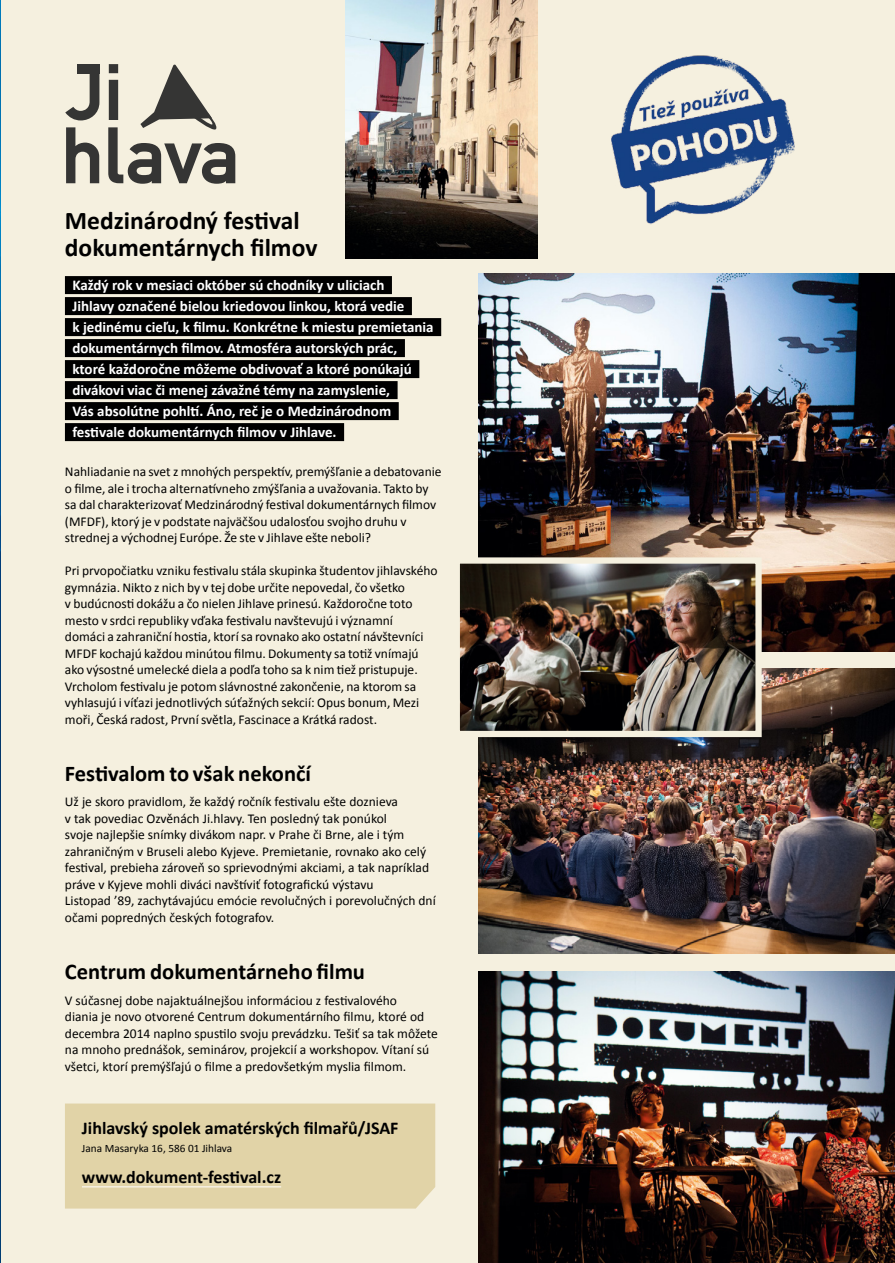
<style>
.page{position:relative;width:895px;height:1263px;background:#fff}
.page>*{position:absolute;margin:0;border:0;box-sizing:border-box;transform-origin:0 0}
.t1{font:700 25.5px/27px "Calibri";color:#000}
.t2{font:700 22.5px "Calibri";color:#000}
.t3{font:700 18px "Calibri";color:#000}
.t4{font:700 15px/21px "Calibri";color:#fff}
.t5{font:13.5px/16.5px "Calibri";color:#000}
.t6{font:11.25px "Calibri";color:#000}
</style>
<div class="page">
<img style="left:0;top:0;width:1px;height:1263px">
<div style="left:1px;top:0;width:893px;height:1263px;background:#f5f0df"></div>
<div style="left:65px;top:276px;width:327px;height:18px;background:#000"></div>
<div style="left:65px;top:297px;width:346px;height:18px;background:#000"></div>
<div style="left:65px;top:318px;width:376px;height:18px;background:#000"></div>
<div style="left:65px;top:339px;width:339px;height:18px;background:#000"></div>
<div style="left:65px;top:360px;width:354px;height:18px;background:#000"></div>
<div style="left:65px;top:381px;width:332px;height:18px;background:#000"></div>
<div style="left:65px;top:402px;width:333px;height:18px;background:#000"></div>
<div style="left:65px;top:423px;width:279px;height:18px;background:#000"></div>
<img style="left:478px;top:668px;width:416px;height:286px">
<img style="left:478px;top:274px;width:416px;height:378px">
<svg style="left:66px;top:127px;width:33px;height:56px"></svg>
<svg style="left:65px;top:73px;width:34px;height:47px"></svg>
<div style="left:77px;top:64px;width:22px;height:9px;background:#353534"></div>
<svg style="left:108px;top:64px;width:127px;height:120px"></svg>
<img style="left:346px;top:0;width:191px;height:258px">
<div style="left:65px;top:1103px;width:370px;height:105px;background:#e1d3a7"></div>
<hr style="left:82px;top:1186px;width:199px;height:1px;background:#fff">
<img style="left:460px;top:564px;width:294px;height:166px">
<div style="left:453px;top:557px;width:308px;height:180px;border:6px solid #f5f0df"></div>
<img style="left:611px;top:55px;width:184px;height:170px">
<img style="left:478px;top:971px;width:416px;height:292px">
<h1 class="t1" style="left:65px;top:207px;width:254px">Medzinárodný festival dokumentárnych filmov</h1>
<p class="t4" style="left:72px;top:274px;width:362px">Každý rok v mesiaci október sú chodníky v uliciach<br>Jihlavy označené bielou kriedovou linkou, ktorá vedie<br>k jedinému cieľu, k filmu. Konkrétne k miestu premietania dokumentárnych filmov. Atmosféra autorských prác, ktoré každoročne môžeme obdivovať a ktoré ponúkajú divákovi viac či menej závažné témy na zamyslenie,<br>Vás absolútne pohltí. Áno, reč je o Medzinárodnom festivale dokumentárnych filmov v Jihlave.</p>
<p class="t5" style="left:65px;top:464px;width:378px">Nahliadanie na svet z mnohých perspektív, premýšľanie a debatovanie o filme, ale i trocha alternatívneho zmýšľania a uvažovania. Takto by sa dal charakterizovať Medzinárodný festival dokumentárnych filmov (MFDF), ktorý je v podstate najväčšou udalosťou svojho druhu v strednej a východnej Európe. Že ste v Jihlave ešte neboli?</p>
<p class="t5" style="left:65px;top:563px;width:374px">Pri prvopočiatku vzniku festivalu stála skupinka študentov jihlavského gymnázia. Nikto z nich by v tej dobe určite nepovedal, čo všetko<br>v budúcnosti dokážu a čo nielen Jihlave prinesú. Každoročne toto mesto v srdci republiky vďaka festivalu navštevujú i významní<br>domáci a zahraniční hostia, ktorí sa rovnako ako ostatní návštevníci MFDF kochajú každou minútou filmu. Dokumenty sa totiž vnímajú ako výsostné umelecké diela a podľa toho sa k nim tiež pristupuje.<br>Vrcholom festivalu je potom slávnostné zakončenie, na ktorom sa vyhlasujú i víťazi jednotlivých súťažných sekcií: Opus bonum, Mezi moři, Česká radost, První světla, Fascinace a Krátká radost.</p>
<h2 class="t2" style="left:65px;top:759px;width:247px">Festivalom to však nekončí</h2>
<p class="t5" style="left:65px;top:794px;width:372px">Už je skoro pravidlom, že každý ročník festivalu ešte doznieva<br>v tak povediac Ozvěnách Ji.hlavy. Ten posledný tak ponúkol<br>svoje najlepšie snímky divákom napr. v Prahe či Brne, ale i tým zahraničným v Bruseli alebo Kyjeve. Premietanie, rovnako ako celý festival, prebieha zároveň so sprievodnými akciami, a tak napríklad práve v Kyjeve mohli diváci navštíviť fotografickú výstavu<br>Listopad ’89, zachytávajúcu emócie revolučných i porevolučných dní očami popredných českých fotografov.</p>
<h2 class="t2" style="left:65px;top:957px;width:301px">Centrum dokumentárneho filmu</h2>
<p class="t5" style="left:65px;top:992px;width:374px">V súčasnej dobe najaktuálnejšou informáciou z festivalového<br>diania je novo otvorené Centrum dokumentárního filmu, ktoré od decembra 2014 naplno spustilo svoju prevádzku. Tešiť sa tak môžete na mnoho prednášok, seminárov, projekcií a workshopov. Vítaní sú všetci, ktorí premýšľajú o filme a predovšetkým myslia filmom.</p>
<h3 class="t3" style="left:82px;top:1116px;width:318px">Jihlavský spolek amatérských filmařů/JSAF</h3>
<p class="t6" style="left:82px;top:1141px;width:152px">Jana Masaryka 16, 586 01 Jihlava</p>
<h3 class="t3" style="left:82px;top:1165px;width:201px">www.dokument-festival.cz</h3>
</div>
